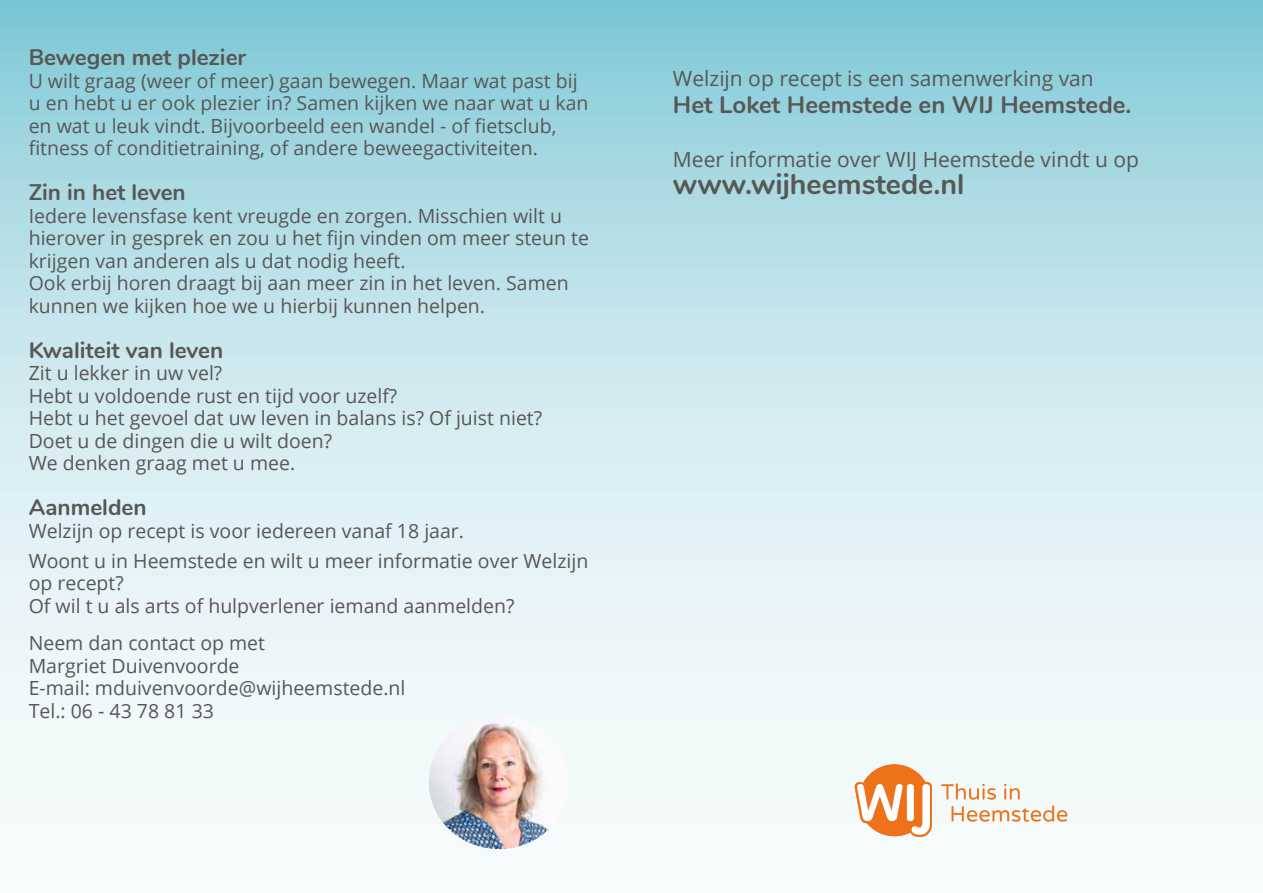
<style>
.page{position:relative;width:1263px;height:893px;background:#fff}
.page>*{position:absolute;margin:0;border:0;box-sizing:border-box;transform-origin:0 0}
.t1{font:700 28.5px "Nunito";color:#575756}
.t2{font:700 24px "Nunito";color:#575756}
.t3{font:700 22.5px "Nunito";color:#575756}
.t4{font:21px "Open Sans";color:#575756}
.t5{font:19.5px/22.5px "Open Sans";color:#575756}
</style>
<div class="page">
<img style="left:429px;top:715px;width:140px;height:134px">
<svg style="left:855px;top:764px;width:77px;height:73px"></svg>
<svg style="left:941px;top:783px;width:126px;height:39px"></svg>
<p class="t3" style="left:29px;top:41px;width:219px">Bewegen met plezier</p>
<p class="t5" style="left:29px;top:69px;width:561px">U wilt graag (weer of meer) gaan bewegen. Maar wat past bij u en hebt u er ook plezier in? Samen kijken we naar wat u kan en wat u leuk vindt. Bijvoorbeeld een wandel - of fietsclub, fitness of conditietraining, of andere beweegactiviteiten.</p>
<p class="t3" style="left:29px;top:176px;width:159px">Zin in het leven</p>
<p class="t5" style="left:29px;top:204px;width:562px">Iedere levensfase kent vreugde en zorgen. Misschien wilt u hierover in gesprek en zou u het fijn vinden om meer steun te krijgen van anderen als u dat nodig heeft.<br>Ook erbij horen draagt bij aan meer zin in het leven. Samen kunnen we kijken hoe we u hierbij kunnen helpen.</p>
<p class="t3" style="left:29px;top:333px;width:196px">Kwaliteit van leven</p>
<p class="t5" style="left:29px;top:361px;width:515px">Zit u lekker in uw vel?<br>Hebt u voldoende rust en tijd voor uzelf?<br>Hebt u het gevoel dat uw leven in balans is? Of juist niet?<br>Doet u de dingen die u wilt doen?<br>We denken graag met u mee.</p>
<p class="t3" style="left:29px;top:491px;width:119px">Aanmelden</p>
<p class="t5" style="left:29px;top:515px;width:561px;line-height:30px">Welzijn op recept is voor iedereen vanaf 18 jaar.<br>Woont u in Heemstede en wilt u meer informatie over Welzijn</p>
<p class="t5" style="left:29px;top:571px;width:487px">op recept?<br>Of wil t u als arts of hulpverlener iemand aanmelden?</p>
<p class="t5" style="left:29px;top:631px;width:378px">Neem dan contact op met<br>Margriet Duivenvoorde<br>E-mail: mduivenvoorde@wijheemstede.nl<br>Tel.: 06 - 43 78 81 33</p>
<p class="t4" style="left:673px;top:64px;width:422px">Welzijn op recept is een samenwerking van</p>
<p class="t2" style="left:673px;top:87px;width:460px">Het Loket Heemstede en WIJ Heemstede.</p>
<p class="t4" style="left:673px;top:145px;width:467px">Meer informatie over WIJ Heemstede vindt u op</p>
<h1 class="t1" style="left:673px;top:163px;width:293px">www.wijheemstede.nl</h1>
</div>
